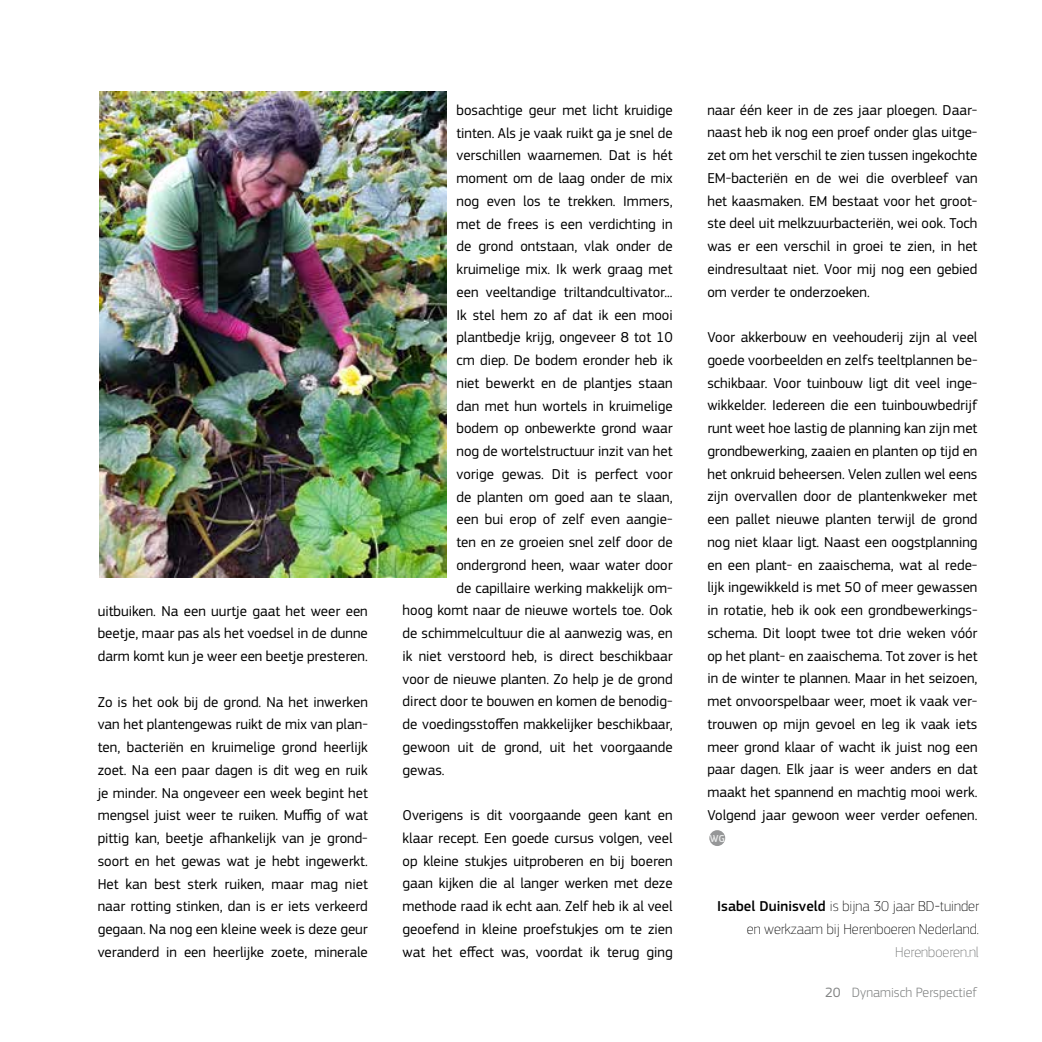
<style>
.page{position:relative;width:1042px;height:1042px;background:#fff}
.page>*{position:absolute;margin:0;border:0;box-sizing:border-box;transform-origin:0 0}
.t1{font:14.88px/22.8px "PF Square Sans Pro";color:#000;text-align:justify}
.t2{font:100 14.88px/22.8px "PF Square Sans Pro";color:#000;text-align:right}
.t3{font:100 14.88px "PF Square Sans Pro";color:#6a6c6c}
.t4{font:300 14px "PF Square Sans Pro";color:#818383}
.t5{font:500 10.5px "PF Square Sans Pro";color:#e9eaea}
.s1{font-weight:500}
.s2{font-weight:400}
</style>
<div class="page">
<div style="left:709px;top:830px;width:16px;height:16px;background:#969798;border-radius:50%"></div>
<img style="left:99px;top:91px;width:347px;height:486px">
<p class="t1" style="left:98px;top:599px;width:272px">uitbuiken. Na een uurtje gaat het weer een beetje, maar pas als het voedsel in de dunne darm komt kun je weer een beetje presteren.</p>
<p class="t1" style="left:98px;top:690px;width:272px">Zo is het ook bij de grond. Na het inwerken van het plantengewas ruikt de mix van plan&shy;ten, bacteriën en kruimelige grond heerlijk zoet. Na een paar dagen is dit weg en ruik je minder. Na ongeveer een week begint het mengsel juist weer te ruiken. Muffig of wat pittig kan, beetje afhankelijk van je grond&shy;soort en het gewas wat je hebt ingewerkt.<br>Het kan best sterk ruiken, maar mag niet naar rotting stinken, dan is er iets verkeerd gegaan. Na nog een kleine week is deze geur veranderd in een heerlijke zoete, minerale</p>
<p class="t1" style="left:456px;top:99px;width:218px">bosachtige geur met licht kruidige</p>
<p class="t1" style="left:456px;top:121px;width:218px">tinten. Als je vaak ruikt ga je snel de</p>
<p class="t1" style="left:456px;top:144px;width:218px">verschillen waarnemen. Dat is hét</p>
<p class="t1" style="left:456px;top:167px;width:218px">moment om de laag onder de mix</p>
<p class="t1" style="left:456px;top:190px;width:218px">nog even los te trekken. Immers,</p>
<p class="t1" style="left:456px;top:212px;width:218px">met de frees is een verdichting in</p>
<p class="t1" style="left:456px;top:235px;width:218px">de grond ontstaan, vlak onder de</p>
<p class="t1" style="left:456px;top:258px;width:218px">kruimelige mix. Ik werk graag met</p>
<p class="t1" style="left:456px;top:281px;width:218px">een veeltandige triltandcultivator...</p>
<p class="t1" style="left:456px;top:303px;width:218px">Ik stel hem zo af dat ik een mooi</p>
<p class="t1" style="left:456px;top:326px;width:218px">plantbedje krijg, ongeveer 8 tot 10</p>
<p class="t1" style="left:456px;top:349px;width:218px">cm diep. De bodem eronder heb ik</p>
<p class="t1" style="left:456px;top:372px;width:218px">niet bewerkt en de plantjes staan</p>
<p class="t1" style="left:456px;top:394px;width:218px">dan met hun wortels in kruimelige</p>
<p class="t1" style="left:456px;top:417px;width:218px">bodem op onbewerkte grond waar</p>
<p class="t1" style="left:456px;top:440px;width:218px">nog de wortelstructuur inzit van het</p>
<p class="t1" style="left:456px;top:463px;width:218px">vorige gewas. Dit is perfect voor</p>
<p class="t1" style="left:456px;top:485px;width:218px">de planten om goed aan te slaan,</p>
<p class="t1" style="left:456px;top:508px;width:218px">een bui erop of zelf even aangie-</p>
<p class="t1" style="left:456px;top:531px;width:218px">ten en ze groeien snel zelf door de</p>
<p class="t1" style="left:456px;top:554px;width:218px">ondergrond heen, waar water door</p>
<p class="t1" style="left:456px;top:576px;width:218px">de capillaire werking makkelijk om-</p>
<p class="t1" style="left:402px;top:599px;width:271px">hoog komt naar de nieuwe wortels toe. Ook</p>
<p class="t1" style="left:402px;top:622px;width:272px">de schimmelcultuur die al aanwezig was, en</p>
<p class="t1" style="left:402px;top:645px;width:272px">ik niet verstoord heb, is direct beschikbaar</p>
<p class="t1" style="left:402px;top:667px;width:272px">voor de nieuwe planten. Zo help je de grond</p>
<p class="t1" style="left:402px;top:690px;width:272px">direct door te bouwen en komen de benodig-</p>
<p class="t1" style="left:402px;top:713px;width:272px">de voedingsstoffen makkelijker beschikbaar,</p>
<p class="t1" style="left:402px;top:736px;width:272px">gewoon uit de grond, uit het voorgaande</p>
<p class="t1" style="left:402px;top:758px;width:44px">gewas.</p>
<p class="t1" style="left:402px;top:804px;width:272px">Overigens is dit voorgaande geen kant en klaar recept. Een goede cursus volgen, veel op kleine stukjes uitproberen en bij boeren gaan kijken die al langer werken met deze methode raad ik echt aan. Zelf heb ik al veel geoefend in kleine proefstukjes om te zien wat het effect was, voordat ik terug ging</p>
<p class="t1" style="left:707px;top:98px;width:272px">naar één keer in de zes jaar ploegen. Daar&shy;naast heb ik nog een proef onder glas uitge&shy;zet om het verschil te zien tussen ingekochte EM-bacteriën en de wei die overbleef van het kaasmaken. EM bestaat voor het groot&shy;ste deel uit melkzuurbacteriën, wei ook. Toch was er een verschil in groei te zien, in het eindresultaat niet. Voor mij nog een gebied om verder te onderzoeken.</p>
<p class="t1" style="left:707px;top:326px;width:272px">Voor akkerbouw en veehouderij zijn al veel goede voorbeelden en zelfs teeltplannen be&shy;schikbaar. Voor tuinbouw ligt dit veel inge&shy;wikkelder. Iedereen die een tuinbouwbedrijf runt weet hoe lastig de planning kan zijn met grondbewerking, zaaien en planten op tijd en het onkruid beheersen. Velen zullen wel eens zijn overvallen door de plantenkweker met een pallet nieuwe planten terwijl de grond nog niet klaar ligt. Naast een oogstplanning en een plant- en zaaischema, wat al rede&shy;lijk ingewikkeld is met 50 of meer gewassen in rotatie, heb ik ook een grondbewerkings&shy;schema. Dit loopt twee tot drie weken vóór op het plant- en zaaischema. Tot zover is het in de winter te plannen. Maar in het seizoen, met onvoorspelbaar weer, moet ik vaak ver&shy;trouwen op mijn gevoel en leg ik vaak iets meer grond klaar of wacht ik juist nog een paar dagen. Elk jaar is weer anders en dat maakt het spannend en machtig mooi werk.<br>Volgend jaar gewoon weer verder oefenen.</p>
<p class="t5" style="left:710px;top:832px;width:17px">WG</p>
<p class="t2" style="left:717px;top:895px;width:263px"><span class="s1">Isabel Duinisveld</span> is bijna 30 jaar BD-tuinder en werkzaam bij Herenboeren Nederland.</p>
<p class="t3" style="left:895px;top:943px;width:85px">Herenboeren.nl</p>
<p class="t4" style="left:825px;top:984px;width:154px"><span class="s2">20</span> Dynamisch Perspectief</p>
</div>
